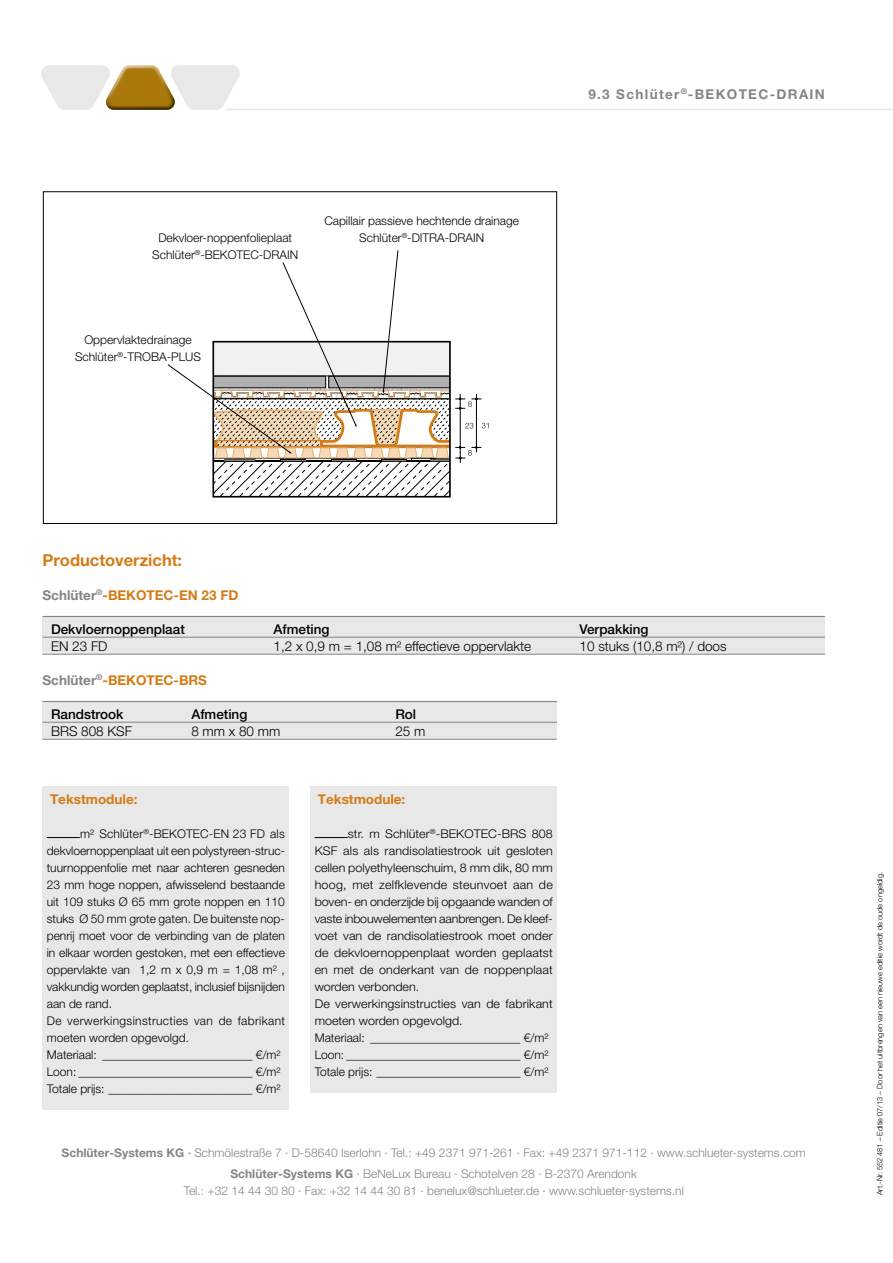
<style>
.page{position:relative;width:893px;height:1263px;background:#fff}
.page>*{position:absolute;margin:0;border:0;box-sizing:border-box;transform-origin:0 0}
.t1{font:700 16.5px "Helvetica Neue LT Pro";color:#d57b16}
.t2{font:300 13.5px "Helvetica Neue LT Pro";color:#000}
.t3{font:700 13.5px "Helvetica Neue LT Pro";color:#d57b16}
.t4{font:500 13.5px "Helvetica Neue LT Pro";color:#000}
.t5{font:700 13.5px "Helvetica Neue LT Pro";letter-spacing:.1em;color:#858585}
.t6{font:300 12px/17px "Helvetica Neue LT Pro";color:#000;text-align:center}
.t7{font:300 12px/17px "Helvetica Neue LT Pro";color:#000;scale:1.04 1}
.t8{font:300 12px/21.3px "Helvetica Neue LT Pro";color:#858585;text-align:center}
.t9{font:300 7.5px "Helvetica Neue LT Pro";color:#000}
.s1{color:#858585}
.s2{font-weight:700}
.s3{font-weight:500}
</style>
<div class="page">
<hr style="left:225px;top:109px;width:668px;height:1px;background:#e8e8e8">
<div style="left:43px;top:701px;width:514px;height:37px;background:#e8e8e8"></div>
<div style="left:43px;top:616px;width:782px;height:37px;background:#e8e8e8"></div>
<hr style="left:43px;top:616px;width:782px;height:1px;background:#858585">
<hr style="left:43px;top:637px;width:782px;height:1px;background:#858585">
<hr style="left:43px;top:654px;width:782px;height:1px;background:#858585">
<hr style="left:43px;top:701px;width:514px;height:1px;background:#858585">
<hr style="left:43px;top:722px;width:514px;height:1px;background:#858585">
<hr style="left:43px;top:739px;width:514px;height:1px;background:#858585">
<div style="left:43px;top:787px;width:246px;height:323px;background:#e8e8e8"></div>
<div style="left:310px;top:787px;width:247px;height:306px;background:#e8e8e8"></div>
<hr style="left:47px;top:837px;width:33px;height:1px;background:#000">
<hr style="left:315px;top:837px;width:33px;height:1px;background:#000">
<svg style="left:41px;top:65px;width:199px;height:45px"></svg>
<svg style="left:168px;top:250px;width:320px;height:247px"></svg>
<p class="t6" style="left:152px;top:229px;width:147px">Dekvloer-noppenfolieplaat<br>Schlüter<sup>®</sup>-BEKOTEC-DRAIN</p>
<p class="t6" style="left:324px;top:212px;width:196px">Capillair passieve hechtende drainage<br>Schlüter<sup>®</sup>-DITRA-DRAIN</p>
<p class="t6" style="left:75px;top:331px;width:127px">Oppervlaktedrainage<br>Schlüter<sup>®</sup>-TROBA-PLUS</p>
<p class="t5" style="left:588px;top:86px;width:238px">9.3 Schlüter<sup>®</sup>-BEKOTEC-DRAIN</p>
<h1 class="t1" style="left:43px;top:549px;width:141px">Productoverzicht:</h1>
<p class="t3" style="left:43px;top:586px;width:197px"><span class="s1">Schlüter</span><sup>®</sup>-BEKOTEC-EN 23 FD</p>
<p class="t4" style="left:51px;top:621px;width:135px">Dekvloernoppenplaat</p>
<p class="t4" style="left:274px;top:621px;width:58px">Afmeting</p>
<p class="t4" style="left:580px;top:621px;width:71px">Verpakking</p>
<p class="t2" style="left:51px;top:638px;width:58px">EN 23 FD</p>
<p class="t2" style="left:274px;top:638px;width:259px">1,2 x 0,9 m = 1,08 m² effectieve oppervlakte</p>
<p class="t2" style="left:580px;top:638px;width:149px">10 stuks (10,8 m²) / doos</p>
<p class="t3" style="left:43px;top:671px;width:166px"><span class="s1">Schlüter</span><sup>®</sup>-BEKOTEC-BRS</p>
<p class="t4" style="left:51px;top:706px;width:74px">Randstrook</p>
<p class="t4" style="left:191px;top:706px;width:58px">Afmeting</p>
<p class="t4" style="left:395px;top:706px;width:22px">Rol</p>
<p class="t2" style="left:51px;top:723px;width:83px">BRS 808 KSF</p>
<p class="t2" style="left:191px;top:723px;width:91px">8 mm x 80 mm</p>
<p class="t2" style="left:395px;top:723px;width:32px">25 m</p>
<p class="t3" style="left:50px;top:790px;width:89px">Tekstmodule:</p>
<p class="t3" style="left:318px;top:790px;width:89px">Tekstmodule:</p>
<p class="t6" style="left:47px;top:825px;width:240px;text-align:left;text-indent:33px">m² Schlüter<sup>®</sup>-BEKOTEC-EN 23 FD als dekvloernoppenplaat uit een polystyreen-struc&shy;tuurnoppenfolie met naar achteren gesneden 23 mm hoge noppen, afwisselend bestaande uit 109 stuks Ø 65 mm grote noppen en 110 stuks Ø 50 mm grote gaten. De buitenste nop&shy;penrij moet voor de verbinding van de platen in elkaar worden gestoken, met een effectieve oppervlakte van 1,2 m x 0,9 m = 1,08 m² , vakkundig worden geplaatst, inclusief bijsnijden aan de rand.<br>De verwerkingsinstructies van de fabrikant moeten worden opgevolgd.<br>Materiaal: _________________________ €/m²<br>Loon: _____________________________ €/m²<br>Totale prijs: ________________________ €/m²</p>
<p class="t7" style="left:315px;top:825px;width:231px;text-indent:33px">str. m Schlüter<sup>®</sup>-BEKOTEC-BRS 808<br>KSF als als randisolatiestrook uit gesloten cellen polyethyleenschuim, 8 mm dik, 80 mm hoog, met zelfklevende steunvoet aan de boven- en onderzijde bij opgaande wanden of vaste inbouwelementen aanbrengen. De kleef&shy;voet van de randisolatiestrook moet onder de dekvloernoppenplaat worden geplaatst en met de onderkant van de noppenplaat worden verbonden.<br>De verwerkingsinstructies van de fabrikant moeten worden opgevolgd.<br>Materiaal: _________________________ €/m²<br>Loon: _____________________________ €/m²<br>Totale prijs: ________________________ €/m²</p>
<p class="t8" style="left:62px;top:1141px;width:746px"><span class="s2">Schlüter-Systems KG</span> <span class="s3">·</span> Schmölestraße 7 · D-58640 Iserlohn · Tel.: +49 2371 971-261 · Fax: +49 2371 971-112 · www.schlueter-systems.com<br><span class="s2">Schlüter-Systems KG</span> · BeNeLux Bureau · Schotelven 28 · B-2370 Arendonk</p>
<p class="t8" style="left:184px;top:1180px;width:502px">Tel.: +32 14 44 30 80 · Fax: +32 14 44 30 81 · benelux@schlueter.de · www.schlueter-systems.nl</p>
<p class="t9" style="left:875px;top:1195px;width:325px;rotate:-90deg">Art.-Nr. 552 481 – Editie 07/13 – Door het uitbrengen van een nieuwe editie wordt de oude ongeldig.</p>
</div>
